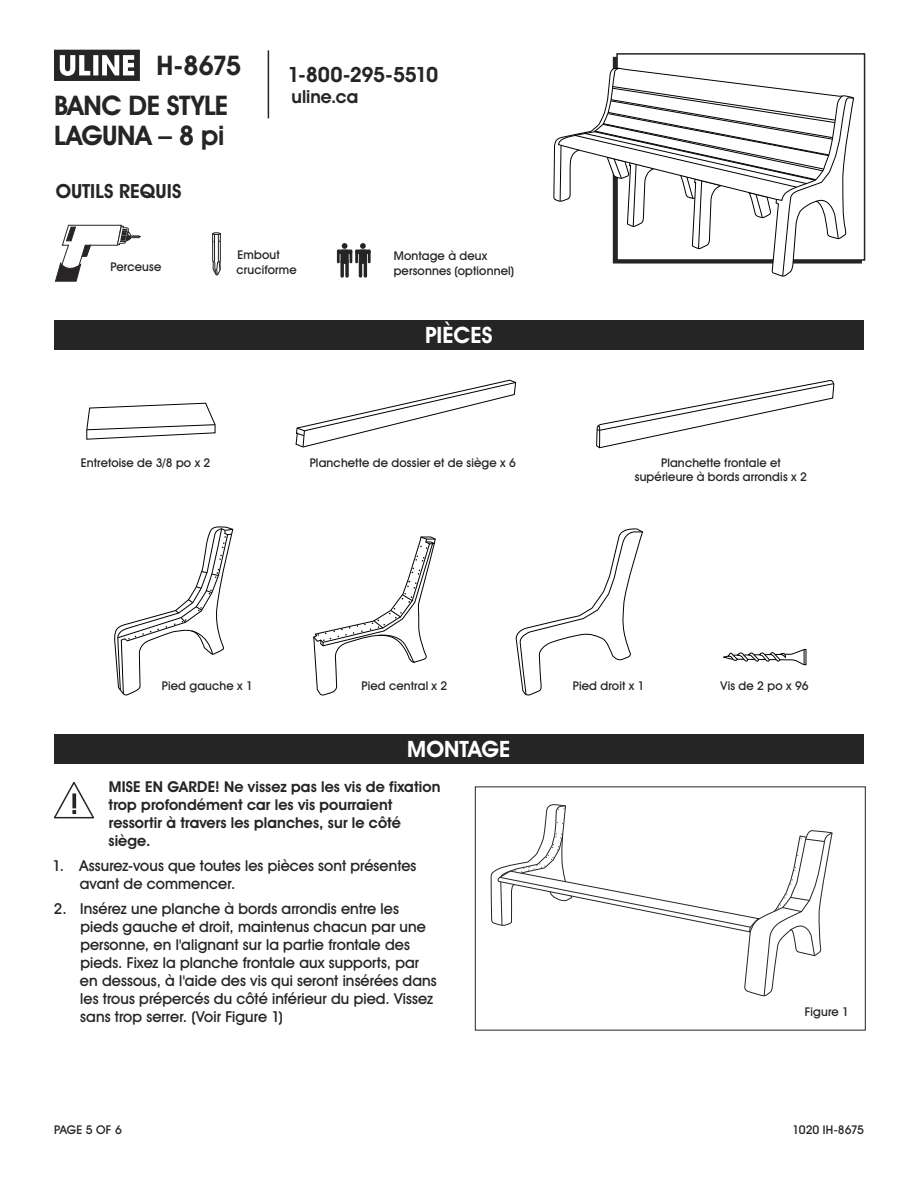
<style>
.page{position:relative;width:918px;height:1188px;background:#fff}
.page>*{position:absolute;margin:0;border:0;box-sizing:border-box;transform-origin:0 0}
.t1{font:700 27px/30px "Uline Two Knine";letter-spacing:-.015em;color:#252525}
.t2{font:700 22.5px "Uline Two Knine";color:#fff}
.t3{font:700 21px "Uline Two Knine";letter-spacing:-.02em;color:#252525}
.t4{font:700 19.5px "Uline Two Knine";letter-spacing:.005em;color:#252525}
.t5{font:700 18px "Uline Two Knine";color:#252525}
.t6{font:15px/18px "Uline Two Knine";letter-spacing:.005em;color:#252525}
.t7{font:700 15px/18px "Uline Two Knine";letter-spacing:.005em;color:#252525}
.t8{font:12px/14.4px "Uline Two Knine";letter-spacing:.015em;color:#252525}
.t9{font:12px "Uline Two Knine";letter-spacing:-.005em;color:#252525}
</style>
<div class="page">
<hr style="left:268px;top:50px;width:1px;height:68px;background:#252525">
<svg style="left:54px;top:50px;width:86px;height:31px"></svg>
<svg style="left:86px;top:402px;width:130px;height:38px"></svg>
<svg style="left:295px;top:379px;width:222px;height:69px"></svg>
<svg style="left:596px;top:380px;width:239px;height:69px"></svg>
<svg style="left:516px;top:528px;width:127px;height:168px"></svg>
<svg style="left:723px;top:649px;width:84px;height:17px"></svg>
<svg style="left:114px;top:526px;width:120px;height:170px"></svg>
<svg style="left:313px;top:536px;width:123px;height:160px"></svg>
<div style="left:54px;top:320px;width:810px;height:30px;background:#252525"></div>
<div style="left:54px;top:734px;width:810px;height:30px;background:#252525"></div>
<svg style="left:54px;top:782px;width:40px;height:36px"></svg>
<div style="left:616px;top:53px;width:249px;height:208px;border:2px solid #252525"></div>
<svg style="left:558px;top:68px;width:296px;height:209px"></svg>
<svg style="left:490px;top:804px;width:343px;height:192px"></svg>
<div style="left:475px;top:786px;width:391px;height:245px;border:1px solid #252525"></div>
<svg style="left:55px;top:225px;width:85px;height:56px"></svg>
<svg style="left:212px;top:232px;width:9px;height:43px"></svg>
<div style="left:340px;top:250px;width:9px;height:14px;background:#323232;border-radius:2px"></div>
<svg style="left:345px;top:260px;width:4px;height:18px"></svg>
<svg style="left:340px;top:260px;width:4px;height:18px"></svg>
<div style="left:359px;top:250px;width:8px;height:14px;background:#2e2e2e;border-radius:2px"></div>
<hr style="left:364px;top:260px;width:3px;height:18px;background:#252525;border-radius:2px">
<hr style="left:359px;top:260px;width:3px;height:18px;background:#252525;border-radius:2px">
<svg style="left:337px;top:243px;width:34px;height:20px"></svg>
<h1 class="t1" style="left:157px;top:50px;width:87px">H-8675</h1>
<h1 class="t1" style="left:54px;top:90px;width:176px">BANC DE STYLE<br>LAGUNA – 8 pi</h1>
<h3 class="t4" style="left:56px;top:180px;width:127px">OUTILS REQUIS</h3>
<h3 class="t3" style="left:287px;top:62px;width:152px">1-800-295-5510</h3>
<p class="t5" style="left:291px;top:86px;width:68px">uline.ca</p>
<p class="t8" style="left:110px;top:260px;width:52px">Perceuse</p>
<p class="t8" style="left:237px;top:248px;width:62px">Embout cruciforme</p>
<p class="t8" style="left:394px;top:249px;width:122px">Montage à deux personnes (optionnel)</p>
<h2 class="t2" style="left:425px;top:322px;width:69px">PIÈCES</h2>
<p class="t8" style="left:81px;top:455px;width:131px">Entretoise de 3/8 po x 2</p>
<p class="t8" style="left:310px;top:455px;width:208px">Planchette de dossier et de siège x 6</p>
<p class="t8" style="left:635px;top:455px;width:174px;text-align:center">Planchette frontale et supérieure à bords arrondis x 2</p>
<p class="t8" style="left:162px;top:679px;width:93px">Pied gauche x 1</p>
<p class="t8" style="left:362px;top:679px;width:87px">Pied central x 2</p>
<p class="t8" style="left:573px;top:679px;width:73px">Pied droit x 1</p>
<p class="t8" style="left:721px;top:679px;width:89px">Vis de 2 po x 96</p>
<h2 class="t2" style="left:407px;top:735px;width:105px">MONTAGE</h2>
<p class="t7" style="left:108px;top:778px;width:333px">MISE EN GARDE! Ne vissez pas les vis de fixation trop profondément car les vis pourraient ressortir à travers les planches, sur le côté siège.</p>
<p class="t6" style="left:80px;top:857px;width:338px;text-indent:-27px">1. Assurez-vous que toutes les pièces sont présentes avant de commencer.</p>
<p class="t6" style="left:80px;top:899px;width:358px;text-indent:-26px">2. Insérez une planche à bords arrondis entre les pieds gauche et droit, maintenus chacun par une personne, en l'alignant sur la partie frontale des pieds. Fixez la planche frontale aux supports, par en dessous, à l'aide des vis qui seront insérées dans les trous prépercés du côté inférieur du pied. Vissez sans trop serrer. (Voir Figure 1)</p>
<p class="t8" style="left:805px;top:1005px;width:46px">Figure 1</p>
<p class="t8" style="left:54px;top:1122px;width:69px">PAGE 5 OF 6</p>
<p class="t9" style="left:792px;top:1122px;width:73px">1020 IH-8675</p>
</div>
